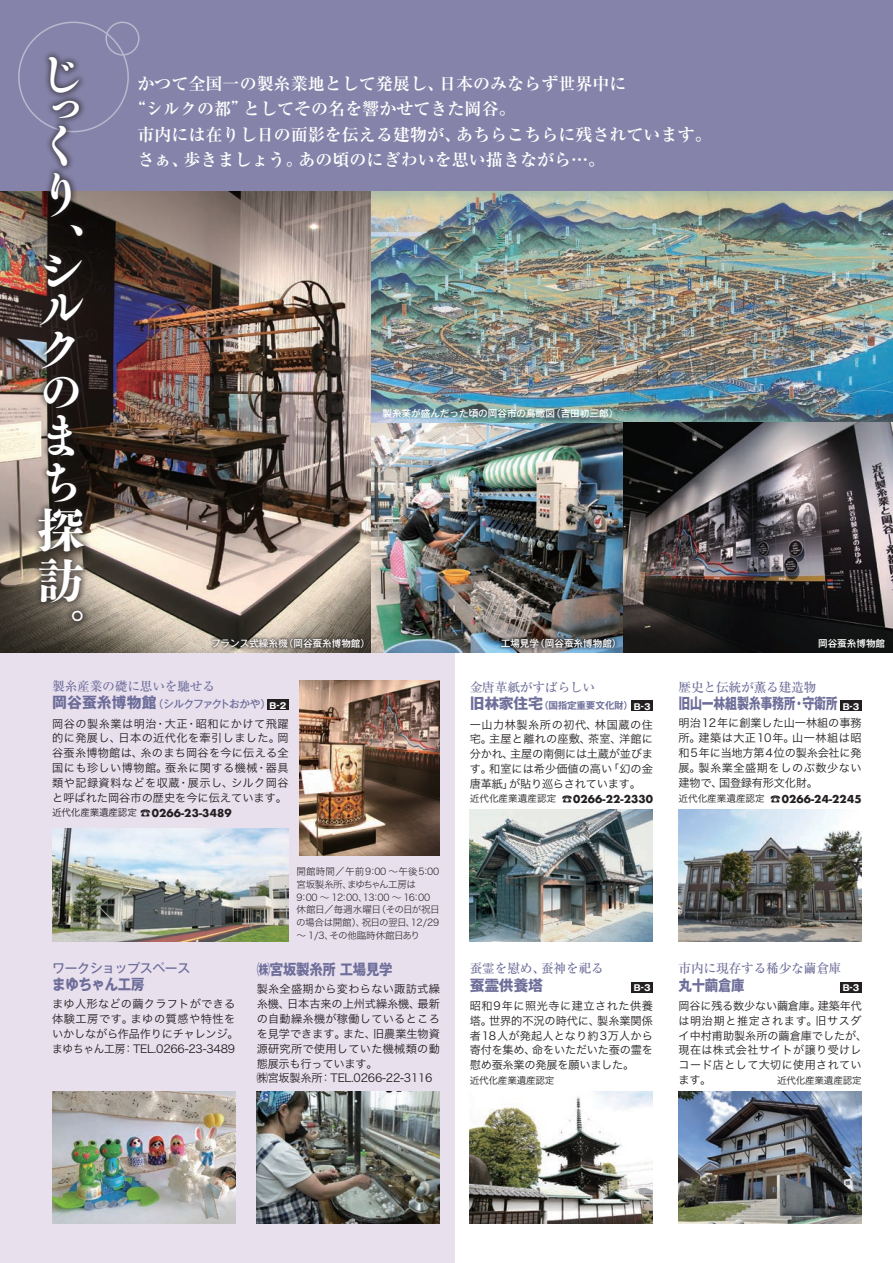
<style>
.page{position:relative;width:893px;height:1263px;background:#fff}
.page>*{position:absolute;margin:0;border:0;box-sizing:border-box;transform-origin:0 0}
.t1{font:48px/49.3px "Tsuku BMD Min Std E";color:#fff}
.t2{font:700 17.1px "Ryumin Pro";color:#fff}
.t3{font:700 14.85px "Gothic MB101 Pro";letter-spacing:-.02em;color:#6e6e9a;scale:.9 1}
.t4{font:700 14.85px "Gothic MB101 Pro";letter-spacing:-.02em;color:#6e6e9a;scale:.8 1}
.t5{font:700 14.85px "Gothic MB101 Pro";letter-spacing:-.02em;color:#6e6e9a}
.t6{font:500 12.75px "Ryumin Pro";letter-spacing:-.02em;color:#6e6e9a}
.t7{font:500 12.75px "Gothic MB101 Pro";letter-spacing:-.02em;color:#6e6e9a}
.t8{font:11.25px/14.9px "Hira Kaku Pro N W3";color:#231f20;text-align:justify}
.t9{font:11.25px/14.9px "Hira Kaku Pro N W3";letter-spacing:.035em;color:#231f20}
.t10{font:11.25px/14.9px "Hira Kaku Pro N W3";letter-spacing:-.02em;color:#231f20}
.t11{font:700 10.65px "Futura";letter-spacing:.01em;color:#231f20}
.t12{font:500 10.65px "Gothic MB101 Pro";letter-spacing:-.095em;color:#6e6e9a}
.t13{font:9.6px/12.8px "Hira Kaku Std N W2";letter-spacing:-.04em;color:#231f20}
.t14{font:500 9.6px "Gothic MB101 Pro";color:#fff}
.t15{font:9.6px "Hira Kaku Pro N W3";letter-spacing:-.02em;color:#231f20}
.t16{font:700 9.6px "Gothic MB101 Pro De";letter-spacing:-.02em;color:#6e6e9a}
.t17{font:700 8.55px "Gothic MB101 Pro";color:#fff}
.s1{font-weight:700;font-size:14.85px}
.s2{font-weight:700;font-size:8.55px;color:#fff}
.s3{font-family:"Hira Kaku Pro N W3";font-weight:400;font-size:9.6px}
.s4{font-family:"Gothic MB101 Pro";font-weight:500}
.s5{font-family:"Gothic MB101 Pro";font-size:14.85px}
.s6{font-family:"Gothic MB101 Pro";font-size:8.55px;color:#fff}
.s7{font-size:8.55px;color:#fff}
</style>
<div class="page">
<div style="left:0;top:648px;width:455px;height:615px;background:#e9e0ee"></div>
<div style="left:0;top:0;width:893px;height:192px;background:#8583a9"></div>
<svg style="left:840px;top:982px;width:22px;height:10px"></svg>
<img style="left:678px;top:1091px;width:184px;height:132px">
<img style="left:257px;top:1091px;width:183px;height:132px">
<svg style="left:632px;top:982px;width:21px;height:10px"></svg>
<img style="left:470px;top:1091px;width:183px;height:132px">
<img style="left:52px;top:1091px;width:183px;height:132px">
<svg style="left:840px;top:700px;width:22px;height:11px"></svg>
<img style="left:678px;top:810px;width:184px;height:132px">
<svg style="left:267px;top:700px;width:22px;height:10px"></svg>
<svg style="left:632px;top:700px;width:21px;height:11px"></svg>
<img style="left:470px;top:810px;width:183px;height:132px">
<img style="left:0;top:192px;width:372px;height:460px">
<div style="left:105px;top:22px;width:35px;height:34px;border:2px solid #bab8ce;border-radius:50%"></div>
<div style="left:32px;top:49px;width:60px;height:580px;background:#231f20;opacity:.7"></div>
<img style="left:372px;top:422px;width:251px;height:230px">
<img style="left:372px;top:192px;width:521px;height:230px">
<svg style="left:623px;top:422px;width:270px;height:230px;background:#464243"></svg>
<div style="left:498px;top:635px;width:120px;height:17px;background:#231f20;opacity:.75"></div>
<div style="left:208px;top:635px;width:159px;height:17px;background:#231f20;opacity:.75"></div>
<img style="left:52px;top:828px;width:237px;height:114px">
<img style="left:299px;top:681px;width:141px;height:175px">
<h1 class="t1" style="left:37px;top:43px;width:44px">じ</h1>
<h1 class="t1" style="left:37px;top:82px;width:44px;line-height:37.8px">っく</h1>
<h1 class="t1" style="left:37px;top:161px;width:47px;line-height:52.7px">り、</h1>
<h1 class="t1" style="left:37px;top:245px;width:48px;line-height:36.5px">シル</h1>
<h1 class="t1" style="left:37px;top:323px;width:43px;line-height:39.8px">クの</h1>
<h1 class="t1" style="left:37px;top:404px;width:49px">まち探訪。</h1>
<h2 class="t2" style="left:137px;top:70px;width:491px">かつて全国一の製糸業地として発展し、日本のみならず世界中に</h2>
<h2 class="t2" style="left:129px;top:95px;width:388px">“シルクの都”としてその名を響かせてきた岡谷。</h2>
<h2 class="t2" style="left:137px;top:121px;width:576px">市内には在りし日の面影を伝える建物が、あちらこちらに残されています。</h2>
<h2 class="t2" style="left:137px;top:146px;width:469px">さぁ、歩きましょう。あの頃のにぎわいを思い描きながら…。</h2>
<p class="t14" style="left:382px;top:405px;width:237px">製糸業が盛んだった頃の岡谷市の鳥瞰図（吉田初三郎）</p>
<p class="t14" style="left:211px;top:635px;width:161px">フランス式繰糸機（岡谷蚕糸博物館）</p>
<p class="t14" style="left:501px;top:635px;width:122px">工場見学（岡谷蚕糸博物館）</p>
<p class="t14" style="left:818px;top:635px;width:69px">岡谷蚕糸博物館</p>
<p class="t6" style="left:52px;top:676px;width:165px">製糸産業の礎に思いを馳せる</p>
<p class="t12" style="left:52px;top:695px;width:235px"><span class="s1">岡谷蚕糸博物館</span>（シルクファクトおかや）<span class="s2">B-2</span></p>
<p class="t8" style="left:52px;top:715px;width:238px">岡谷の製糸業は明治・大正・昭和にかけて飛躍的に発展し、日本の近代化を牽引しました。岡谷蚕糸博物館は、糸のまち岡谷を今に伝える全国にも珍しい博物館。蚕糸に関する機械・器具類や記録資料などを収蔵・展示し、シルク岡谷と呼ばれた岡谷市の歴史を今に伝えています。</p>
<p class="t11" style="left:52px;top:805px;width:181px"><span class="s3">近代化産業遺産認定</span> <span class="s4">☎</span>0266-23-3489</p>
<p class="t13" style="left:296px;top:865px;width:145px">開館時間／午前9:00 〜午後5:00宮坂製糸所、まゆちゃん工房は<br>9:00 〜 12:00、13:00 〜 16:00休館日／毎週水曜日（その日が祝日の場合は開館）、祝日の翌日、12/29〜 1/3、その他臨時休館日あり</p>
<p class="t7" style="left:52px;top:958px;width:140px">ワークショップスペース</p>
<h3 class="t3" style="left:52px;top:972px;width:104px">まゆちゃん工房</h3>
<p class="t10" style="left:52px;top:996px;width:188px">まゆ人形などの繭クラフトができる体験工房です。まゆの質感や特性をいかしながら作品作りにチャレンジ。まゆちゃん工房：TEL.0266-23-3489</p>
<h3 class="t3" style="left:257px;top:957px;width:153px">㈱宮坂製糸所 工場見学</h3>
<p class="t8" style="left:257px;top:980px;width:185px;text-align:left">製糸全盛期から変わらない諏訪式繰糸機、日本古来の上州式繰糸機、最新の自動繰糸機が稼働しているところを見学できます。また、旧農業生物資源研究所で使用していた機械類の動態展示も行っています。<br>㈱宮坂製糸所：TEL.0266-22-3116</p>
<p class="t6" style="left:470px;top:677px;width:127px">金唐革紙がすばらしい</p>
<p class="t16" style="left:470px;top:698px;width:182px"><span class="s5">旧林家住宅</span>（国指定重要文化財）<span class="s6">B-3</span></p>
<p class="t8" style="left:470px;top:716px;width:185px">一山力林製糸所の初代、林国蔵の住宅。主屋と離れの座敷、茶室、洋館に分かれ、主屋の南側には土蔵が並びます。和室には希少価値の高い「幻の金唐革紙」が貼り巡らされています。</p>
<p class="t11" style="left:470px;top:791px;width:185px"><span class="s3">近代化産業遺産認定</span> <span class="s4">☎</span>0266-22-2330</p>
<p class="t6" style="left:678px;top:677px;width:140px">歴史と伝統が薫る建造物</p>
<h3 class="t4" style="left:678px;top:691px;width:227px">旧山一林組製糸事務所・守衛所 <span class="s7">B-3</span></h3>
<p class="t8" style="left:678px;top:715px;width:185px">明治12年に創業した山一林組の事務所。建築は大正10年。山一林組は昭和5年に当地方第4位の製糸会社に発展。製糸業全盛期をしのぶ数少ない建物で、国登録有形文化財。</p>
<p class="t11" style="left:678px;top:791px;width:185px"><span class="s3">近代化産業遺産認定</span> <span class="s4">☎</span>0266-24-2245</p>
<p class="t6" style="left:470px;top:958px;width:136px">蚕霊を慰め、蚕神を祀る</p>
<h3 class="t5" style="left:470px;top:973px;width:75px">蚕霊供養塔</h3>
<p class="t17" style="left:634px;top:980px;width:18px">B-3</p>
<p class="t8" style="left:470px;top:997px;width:185px">昭和9年に照光寺に建立された供養塔。世界的不況の時代に、製糸業関係者18人が発起人となり約3万人から寄付を集め、命をいただいた蚕の霊を慰め蚕糸業の発展を願いました。</p>
<p class="t15" style="left:470px;top:1071px;width:86px">近代化産業遺産認定</p>
<p class="t6" style="left:678px;top:958px;width:165px">市内に現存する稀少な繭倉庫</p>
<h3 class="t3" style="left:678px;top:973px;width:75px">丸十繭倉庫</h3>
<p class="t17" style="left:843px;top:980px;width:18px">B-3</p>
<p class="t9" style="left:678px;top:997px;width:190px">岡谷に残る数少ない繭倉庫。建築年代は明治期と推定されます。旧サスダイ中村甫助製糸所の繭倉庫でしたが、現在は株式会社サイトが譲り受けレコード店として大切に使用されています。</p>
<p class="t15" style="left:777px;top:1071px;width:86px">近代化産業遺産認定</p>
</div>
